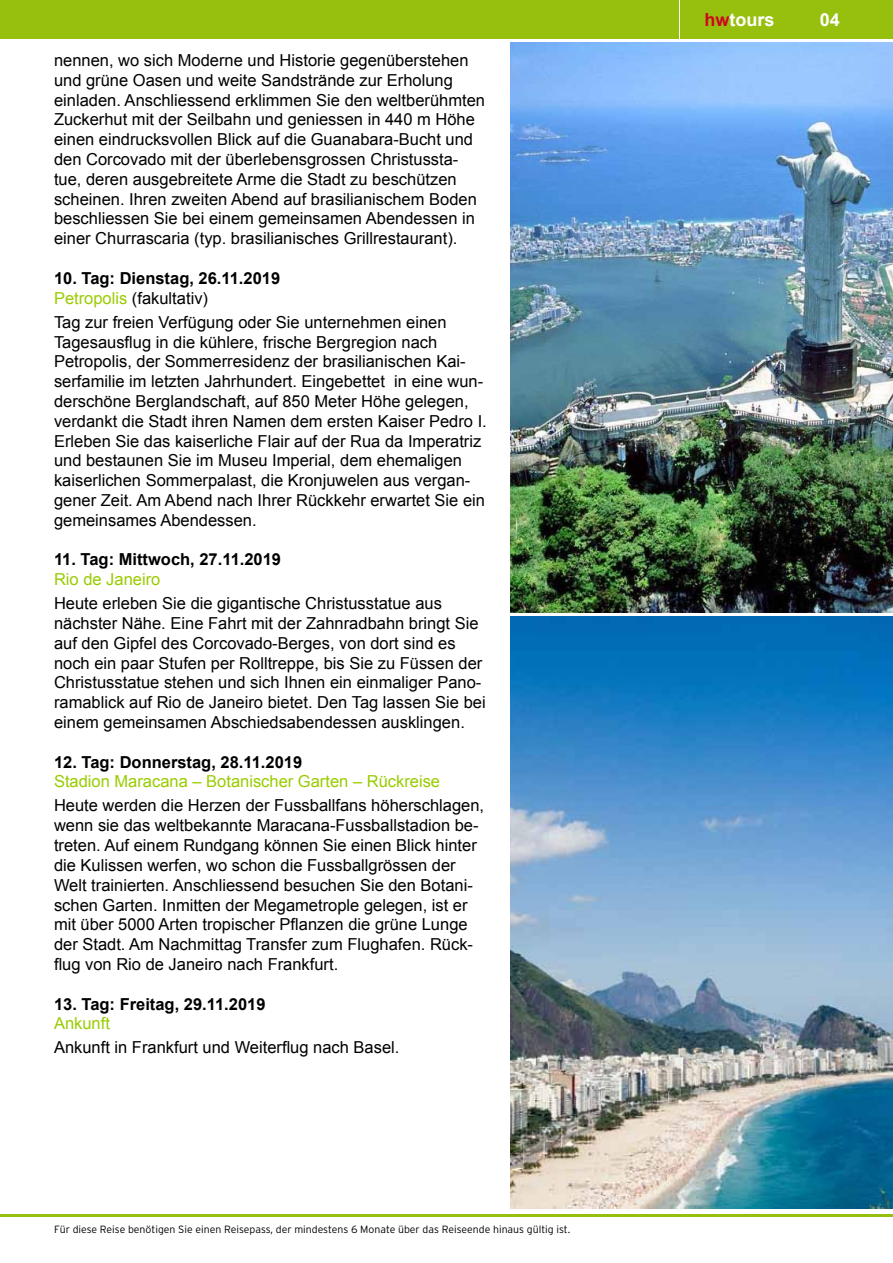
<style>
.page{position:relative;width:893px;height:1263px;background:#fff}
.page>*{position:absolute;margin:0;border:0;box-sizing:border-box;transform-origin:0 0}
.t1{font:700 18px "Arial";color:#fff}
.t2{font:16.5px/19.8px "Arial";color:#000}
.t3{font:700 16.5px/19.8px "Arial";color:#000}
.t4{font:16.5px "Arial";color:#9c0}
.t5{font:300 10.5px "Interstate";color:#000}
.s1{font-weight:400;color:#9c0}
.s2{font-weight:400}
.s3{color:#cd071e}
</style>
<div class="page">
<div style="left:0;top:0;width:678px;height:38px;background:#97c00e"></div>
<div style="left:680px;top:0;width:213px;height:38px;background:#97c00e"></div>
<hr style="left:0;top:1214px;width:893px;height:2px;background:#97c00e">
<img style="left:510px;top:43px;width:383px;height:569px">
<img style="left:510px;top:617px;width:383px;height:592px">
<p class="t2" style="left:54px;top:50px;width:433px">nennen, wo sich Moderne und Historie gegenüberstehen und grüne Oasen und weite Sandstrände zur Erholung einladen. Anschliessend erklimmen Sie den weltberühmten Zuckerhut mit der Seilbahn und geniessen in 440 m Höhe einen eindrucksvollen Blick auf die Guanabara-Bucht und den Corcovado mit der überlebensgrossen Christussta&shy;tue, deren ausgebreitete Arme die Stadt zu beschützen scheinen. Ihren zweiten Abend auf brasilianischem Boden beschliessen Sie bei einem gemeinsamen Abendessen in einer Churrascaria (typ. brasilianisches Grillrestaurant).</p>
<p class="t3" style="left:54px;top:269px;width:228px">10. Tag: Dienstag, 26.11.2019<br><span class="s1">Petropolis</span> <span class="s2">(fakultativ)</span></p>
<p class="t2" style="left:54px;top:312px;width:434px">Tag zur freien Verfügung oder Sie unternehmen einen Tagesausflug in die kühlere, frische Bergregion nach Petropolis, der Sommerresidenz der brasilianischen Kai&shy;serfamilie im letzten Jahrhundert. Eingebettet in eine wun&shy;derschöne Berglandschaft, auf 850 Meter Höhe gelegen, verdankt die Stadt ihren Namen dem ersten Kaiser Pedro I.<br>Erleben Sie das kaiserliche Flair auf der Rua da Imperatriz und bestaunen Sie im Museu Imperial, dem ehemaligen kaiserlichen Sommerpalast, die Kronjuwelen aus vergan&shy;gener Zeit. Am Abend nach Ihrer Rückkehr erwartet Sie ein gemeinsames Abendessen.</p>
<p class="t3" style="left:54px;top:550px;width:229px">11. Tag: Mittwoch, 27.11.2019</p>
<p class="t4" style="left:54px;top:568px;width:108px">Rio de Janeiro</p>
<p class="t2" style="left:54px;top:594px;width:433px">Heute erleben Sie die gigantische Christusstatue aus nächster Nähe. Eine Fahrt mit der Zahnradbahn bringt Sie auf den Gipfel des Corcovado-Berges, von dort sind es noch ein paar Stufen per Rolltreppe, bis Sie zu Füssen der Christusstatue stehen und sich Ihnen ein einmaliger Pano&shy;ramablick auf Rio de Janeiro bietet. Den Tag lassen Sie bei einem gemeinsamen Abschiedsabendessen ausklingen.</p>
<p class="t3" style="left:54px;top:752px;width:250px">12. Tag: Donnerstag, 28.11.2019</p>
<p class="t4" style="left:54px;top:771px;width:388px">Stadion Maracana – Botanischer Garten – Rückreise</p>
<p class="t2" style="left:54px;top:796px;width:432px">Heute werden die Herzen der Fussballfans höherschlagen, wenn sie das weltbekannte Maracana-Fussballstadion be&shy;treten. Auf einem Rundgang können Sie einen Blick hinter die Kulissen werfen, wo schon die Fussballgrössen der Welt trainierten. Anschliessend besuchen Sie den Botani&shy;schen Garten. Inmitten der Megametrople gelegen, ist er mit über 5000 Arten tropischer Pflanzen die grüne Lunge der Stadt. Am Nachmittag Transfer zum Flughafen. Rück&shy;flug von Rio de Janeiro nach Frankfurt.</p>
<p class="t3" style="left:54px;top:994px;width:213px">13. Tag: Freitag, 29.11.2019</p>
<p class="t4" style="left:54px;top:1013px;width:57px">Ankunft</p>
<p class="t2" style="left:54px;top:1038px;width:347px">Ankunft in Frankfurt und Weiterflug nach Basel.</p>
<p class="t5" style="left:54px;top:1223px;width:518px">Für diese Reise benötigen Sie einen Reisepass, der mindestens 6 Monate über das Reiseende hinaus gültig ist.</p>
<p class="t1" style="left:705px;top:8px;width:72px"><span class="s3">hw</span>tours</p>
<p class="t1" style="left:820px;top:8px;width:22px">04</p>
</div>
